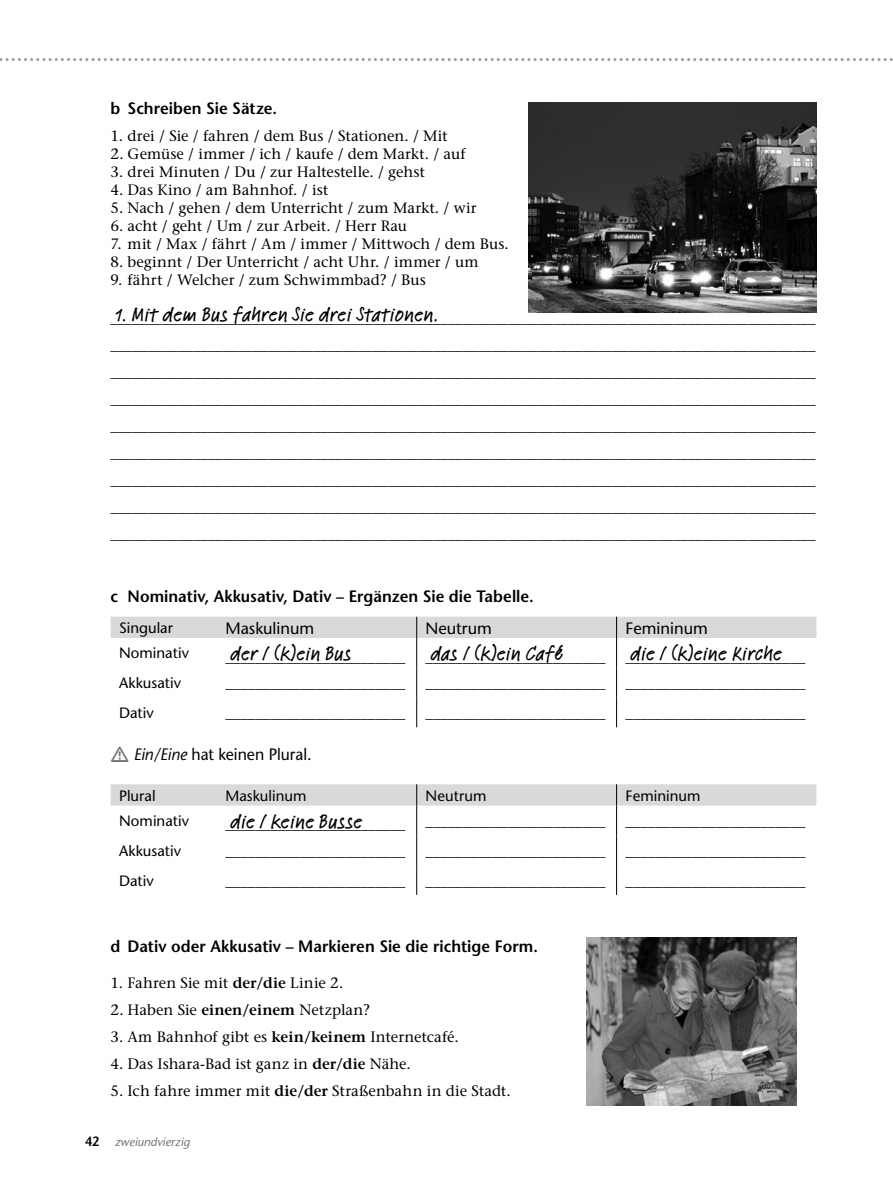
<style>
.page{position:relative;width:893px;height:1191px;background:#fff}
.page>*{position:absolute;margin:0;border:0;box-sizing:border-box;transform-origin:0 0}
.t1{font:500 21px "Linotype Feltpen";color:#000}
.t2{font:600 16.5px "Stone Sans";letter-spacing:.005em;color:#000;scale:.96 1}
.t3{font:16.5px "Stone Sans";color:#000}
.t4{font:16.5px "Stone Sans";color:#000;scale:.96 1}
.t5{font:15px/27px "Stone Serif";letter-spacing:.005em;color:#000;text-align:justify}
.t6{font:15px "Stone Sans";color:#000}
.t7{font:italic 12px "Stone Sans";color:#707172}
.s1{font-family:"Linotype Feltpen";font-weight:500;font-size:21px}
.s2{font-style:italic}
.s3{font-weight:600}
.s4{font-weight:600;font-style:normal;font-size:13.5px;color:#000}
</style>
<div class="page">
<svg style="left:0;top:58px;width:893px;height:3px"></svg>
<svg style="left:111px;top:616px;width:705px;height:51px"></svg>
<hr style="left:416px;top:667px;width:1px;height:30px;background:#000">
<hr style="left:616px;top:667px;width:1px;height:30px;background:#000">
<hr style="left:416px;top:697px;width:1px;height:30px;background:#000">
<hr style="left:616px;top:697px;width:1px;height:30px;background:#000">
<div style="left:111px;top:784px;width:705px;height:21px;background:#d8d9da"></div>
<hr style="left:416px;top:805px;width:1px;height:30px;background:#000">
<hr style="left:616px;top:805px;width:1px;height:30px;background:#000">
<hr style="left:416px;top:835px;width:1px;height:30px;background:#000">
<hr style="left:616px;top:835px;width:1px;height:30px;background:#000">
<hr style="left:416px;top:865px;width:1px;height:30px;background:#000">
<hr style="left:616px;top:865px;width:1px;height:30px;background:#000">
<img style="left:586px;top:937px;width:210px;height:168px">
<img style="left:528px;top:102px;width:288px;height:211px">
<p class="t2" style="left:111px;top:99px;width:175px">b Schreiben Sie Sätze.</p>
<p class="t5" style="left:111px;top:122px;width:339px">1. drei / Sie / fahren / dem Bus / Stationen. / Mit</p>
<p class="t5" style="left:111px;top:140px;width:357px">2. Gemüse / immer / ich / kaufe / dem Markt. / auf</p>
<p class="t5" style="left:111px;top:158px;width:316px">3. drei Minuten / Du / zur Haltestelle. / gehst</p>
<p class="t5" style="left:111px;top:176px;width:219px">4. Das Kino / am Bahnhof. / ist</p>
<p class="t5" style="left:111px;top:194px;width:368px">5. Nach / gehen / dem Unterricht / zum Markt. / wir</p>
<p class="t5" style="left:111px;top:212px;width:298px">6. acht / geht / Um / zur Arbeit. / Herr Rau</p>
<p class="t5" style="left:111px;top:230px;width:400px">7. mit / Max / fährt / Am / immer / Mittwoch / dem Bus.</p>
<p class="t5" style="left:111px;top:248px;width:370px">8. beginnt / Der Unterricht / acht Uhr. / immer / um</p>
<p class="t5" style="left:111px;top:266px;width:317px">9. fährt / Welcher / zum Schwimmbad? / Bus</p>
<h1 class="t1" style="left:115px;top:300px;width:324px">1. Mit dem Bus fahren Sie drei Stationen.</h1>
<p class="t5" style="left:111px;top:304px;width:706px">______________________________________________________________________________________________ ______________________________________________________________________________________________ ______________________________________________________________________________________________ ______________________________________________________________________________________________ ______________________________________________________________________________________________ ______________________________________________________________________________________________ ______________________________________________________________________________________________ ______________________________________________________________________________________________ ______________________________________________________________________________________________</p>
<p class="t2" style="left:111px;top:586px;width:442px">c Nominativ, Akkusativ, Dativ – Ergänzen Sie die Tabelle.</p>
<p class="t6" style="left:119px;top:619px;width:55px">Singular</p>
<p class="t3" style="left:225px;top:618px;width:90px">Maskulinum</p>
<p class="t3" style="left:426px;top:618px;width:68px">Neutrum</p>
<p class="t3" style="left:625px;top:618px;width:84px">Femininum</p>
<p class="t6" style="left:119px;top:644px;width:72px">Nominativ</p>
<h1 class="t1" style="left:230px;top:639px;width:123px">der / (k)ein Bus</h1>
<p class="t5" style="left:225px;top:643px;width:339px">________________________ <span class="s1">das / (k)ein Café</span></p>
<p class="t5" style="left:426px;top:643px;width:358px">________________________ <span class="s1">die / (k)eine Kirche</span></p>
<p class="t5" style="left:625px;top:643px;width:181px">________________________</p>
<p class="t6" style="left:119px;top:674px;width:64px">Akkusativ</p>
<p class="t5" style="left:225px;top:669px;width:181px">________________________</p>
<p class="t5" style="left:426px;top:669px;width:181px">________________________</p>
<p class="t5" style="left:625px;top:669px;width:181px">________________________</p>
<p class="t6" style="left:119px;top:704px;width:36px">Dativ</p>
<p class="t5" style="left:225px;top:699px;width:181px">________________________</p>
<p class="t5" style="left:426px;top:699px;width:181px">________________________</p>
<p class="t5" style="left:625px;top:699px;width:181px">________________________</p>
<p class="t4" style="left:134px;top:744px;width:187px"><span class="s2">Ein/Eine</span> hat keinen Plural.</p>
<p class="t6" style="left:119px;top:786px;width:38px">Plural</p>
<p class="t6" style="left:225px;top:786px;width:83px">Maskulinum</p>
<p class="t6" style="left:426px;top:786px;width:62px">Neutrum</p>
<p class="t6" style="left:625px;top:786px;width:77px">Femininum</p>
<p class="t6" style="left:119px;top:812px;width:72px">Nominativ</p>
<h1 class="t1" style="left:230px;top:807px;width:134px">die / keine Busse</h1>
<p class="t5" style="left:225px;top:810px;width:181px">________________________</p>
<p class="t5" style="left:426px;top:807px;width:181px">________________________</p>
<p class="t5" style="left:625px;top:807px;width:181px">________________________</p>
<p class="t6" style="left:119px;top:841px;width:64px">Akkusativ</p>
<p class="t6" style="left:119px;top:871px;width:36px">Dativ</p>
<p class="t5" style="left:225px;top:837px;width:181px">________________________</p>
<p class="t5" style="left:426px;top:837px;width:181px">________________________</p>
<p class="t5" style="left:625px;top:837px;width:181px">________________________</p>
<p class="t5" style="left:225px;top:867px;width:181px">________________________</p>
<p class="t5" style="left:426px;top:867px;width:181px">________________________</p>
<p class="t5" style="left:625px;top:867px;width:182px">________________________</p>
<p class="t2" style="left:111px;top:936px;width:447px">d Dativ oder Akkusativ – Markieren Sie die richtige Form.</p>
<p class="t5" style="left:111px;top:969px;width:234px">1. Fahren Sie mit <span class="s3">der/die</span> Linie 2.</p>
<p class="t5" style="left:111px;top:996px;width:261px">2. Haben Sie <span class="s3">einen/einem</span> Netzplan?</p>
<p class="t5" style="left:111px;top:1023px;width:350px">3. Am Bahnhof gibt es <span class="s3">kein/keinem</span> Internetcafé.</p>
<p class="t5" style="left:111px;top:1050px;width:302px">4. Das Ishara-Bad ist ganz in <span class="s3">der/die</span> Nähe.</p>
<p class="t5" style="left:111px;top:1077px;width:402px">5. Ich fahre immer mit <span class="s3">die/der</span> Straßenbahn in die Stadt.</p>
<p class="t7" style="left:85px;top:1134px;width:106px"><span class="s4">42</span> zweiundvierzig</p>
</div>
